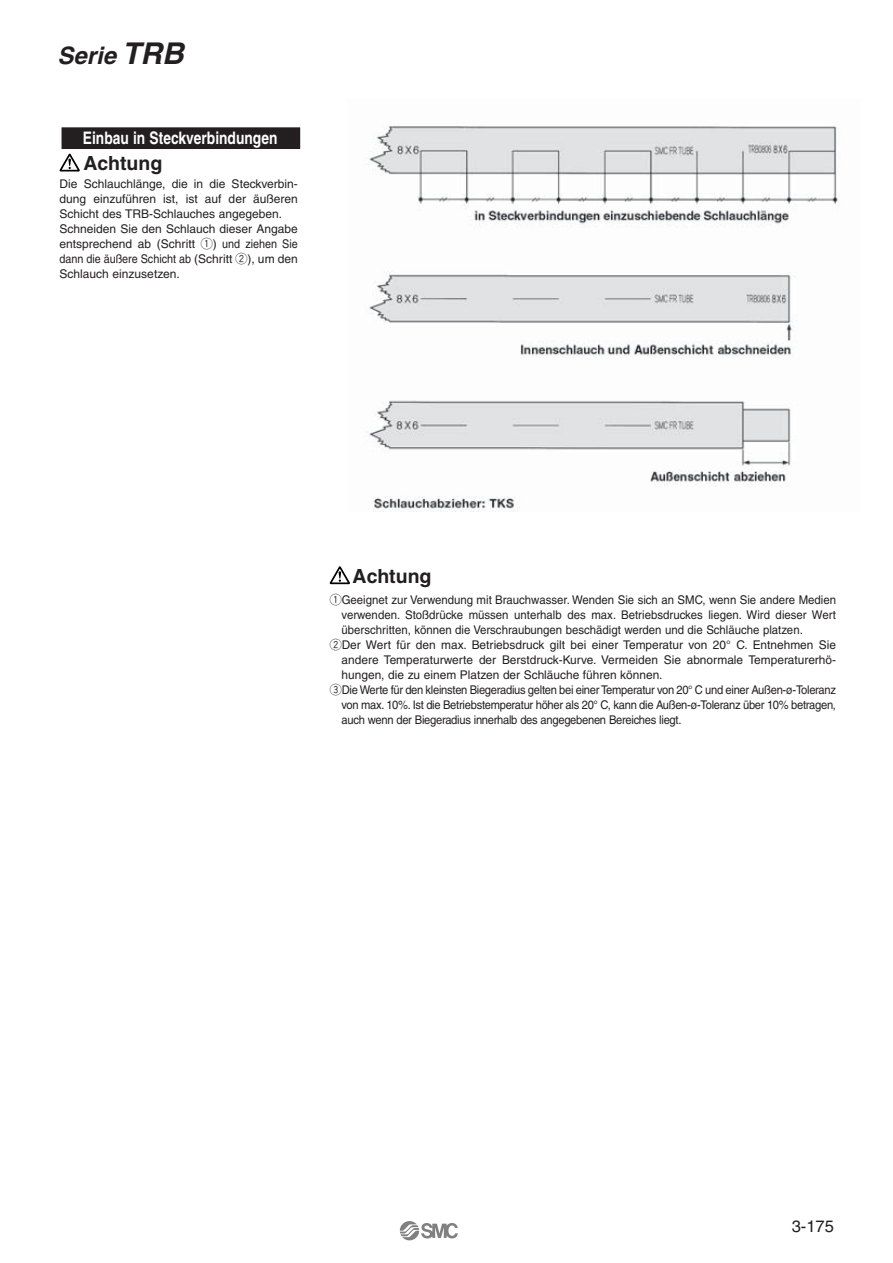
<style>
.page{position:relative;width:893px;height:1263px;background:#fff}
.page>*{position:absolute;margin:0;border:0;box-sizing:border-box;transform-origin:0 0}
.t1{font:italic 700 24px "Helvetica";color:#231f20}
.t2{font:700 19.5px "Helvetica";color:#231f20}
.t3{font:700 17.25px "Helvetica";color:#fff;scale:.8 1}
.t4{font:16.5px "Helvetica";color:#231f20}
.t5{font:12px/15px "Helvetica";color:#231f20}
.t6{font:12px "Helvetica";letter-spacing:-.025em;color:#231f20;scale:.93 1}
.t7{font:12px "Helvetica";color:#231f20;scale:.95 1}
.s1{font-size:30px}
.s2{font-family:"Gth Hround"}
</style>
<div class="page">
<img style="left:364px;top:125px;width:475px;height:387px">
<div style="left:62px;top:128px;width:238px;height:21px;background:#231f20"></div>
<svg style="left:330px;top:566px;width:20px;height:18px"></svg>
<svg style="left:60px;top:154px;width:20px;height:18px"></svg>
<svg style="left:400px;top:1221px;width:58px;height:19px"></svg>
<h1 class="t1" style="left:57px;top:47px;width:134px">Serie <span class="s1">TRB</span></h1>
<h3 class="t3" style="left:83px;top:131px;width:245px">Einbau in Steckverbindungen</h3>
<h2 class="t2" style="left:83px;top:156px;width:80px">Achtung</h2>
<p class="t5" style="left:60px;top:177px;width:240px">Die Schlauchlänge, die in die Steckverbin&shy;dung einzuführen ist, ist auf der äußeren Schicht des TRB-Schlauches angegeben.<br>Schneiden Sie den Schlauch dieser Angabe entsprechend ab (Schritt <span class="s2">Q</span>) und ziehen Sie dann die äußere Schicht ab (Schritt <span class="s2">W</span>), um den Schlauch einzusetzen.</p>
<h2 class="t2" style="left:352px;top:569px;width:80px">Achtung</h2>
<p class="t7" style="left:330px;top:595px;width:534px"><span class="s2">Q</span>Geeignet zur Verwendung mit Brauchwasser. Wenden Sie sich an SMC, wenn Sie andere Medien</p>
<p class="t7" style="left:341px;top:610px;width:522px">verwenden. Stoßdrücke müssen unterhalb des max. Betriebsdruckes liegen. Wird dieser Wert</p>
<p class="t7" style="left:341px;top:625px;width:487px">überschritten, können die Verschraubungen beschädigt werden und die Schläuche platzen.</p>
<p class="t5" style="left:330px;top:638px;width:508px"><span class="s2">W</span>Der Wert für den max. Betriebsdruck gilt bei einer Temperatur von 20° C. Entnehmen Sie</p>
<p class="t5" style="left:341px;top:653px;width:496px">andere Temperaturwerte der Berstdruck-Kurve. Vermeiden Sie abnormale Temperaturerhö-</p>
<p class="t5" style="left:341px;top:668px;width:322px">hungen, die zu einem Platzen der Schläuche führen können.</p>
<p class="t6" style="left:330px;top:685px;width:546px"><span class="s2">E</span>Die Werte für den kleinsten Biegeradius gelten bei einer Temperatur von 20° C und einer Außen-ø-Toleranz</p>
<p class="t6" style="left:341px;top:700px;width:533px">von max. 10%. Ist die Betriebstemperatur höher als 20° C, kann die Außen-ø-Toleranz über 10% betragen,</p>
<p class="t6" style="left:341px;top:715px;width:367px">auch wenn der Biegeradius innerhalb des angegebenen Bereiches liegt.</p>
<h3 class="t4" style="left:791px;top:1220px;width:44px">3-175</h3>
</div>
